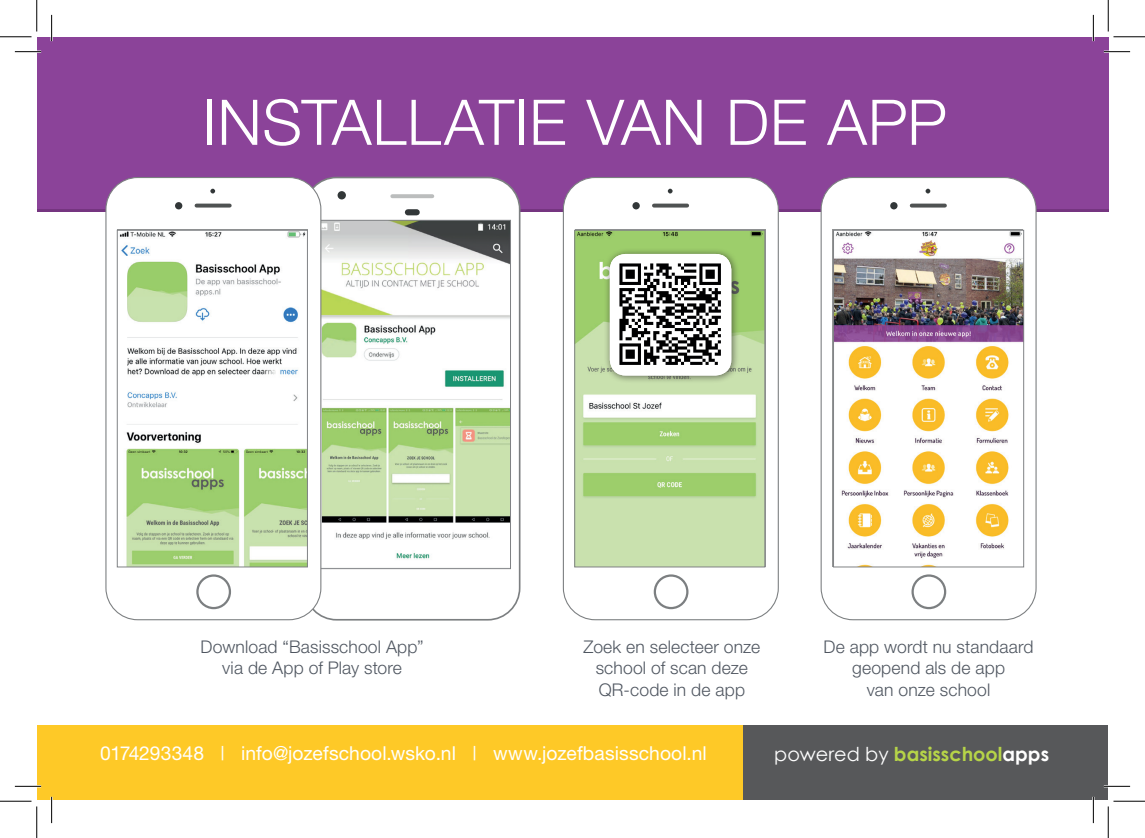
<style>
.page{position:relative;width:1145px;height:838px;background:#fff}
.page>*{position:absolute;margin:0;border:0;box-sizing:border-box;transform-origin:0 0}
.t1{font:300 63px "Helvetica Neue";letter-spacing:.01em;color:#fff}
.t2{font:19.25px "Helvetica Neue";letter-spacing:.005em;color:#fff}
.t3{font:700 19.25px "Century Gothic";color:#b6d448}
.t4{font:300 17.5px/21px "Helvetica Neue";letter-spacing:.01em;color:#4f5660;text-align:center}
.s1{font-weight:400;color:#fff}
.s2{color:#fff}
</style>
<div class="page">
<div style="left:37px;top:37px;width:1071px;height:173px;background:#8b4399"></div>
<div style="left:739px;top:725px;width:369px;height:74px;background:#57585a"></div>
<div style="left:37px;top:725px;width:705px;height:74px;background:#fec927"></div>
<hr style="left:37px;top:209px;width:1071px;height:3px;background:#753580">
<div style="left:305px;top:177px;width:215px;height:442px;background:#fff;border-radius:32px"></div>
<div style="left:304px;top:177px;width:216px;height:443px;border:2px solid #7c7f81;border-radius:32px"></div>
<svg style="left:392px;top:194px;width:40px;height:4px"></svg>
<div style="left:408px;top:209px;width:9px;height:6px;background:#323738"></div>
<div style="left:338px;top:191px;width:8px;height:8px;background:#323738;border-radius:50%"></div>
<img style="left:321px;top:222px;width:188px;height:345px">
<div style="left:314px;top:220px;width:197px;height:349px;border:1px solid #808285"></div>
<div style="left:563px;top:177px;width:215px;height:442px;background:#fff;border-radius:32px"></div>
<div style="left:563px;top:177px;width:216px;height:443px;border:1px solid #7c7f81;border-radius:32px"></div>
<div style="left:654px;top:574px;width:35px;height:35px;border:2px solid #7c7f81;border-radius:50%"></div>
<svg style="left:654px;top:203px;width:33px;height:4px"></svg>
<div style="left:632px;top:202px;width:8px;height:7px;background:#323738;border-radius:50%"></div>
<svg style="left:668px;top:189px;width:5px;height:4px"></svg>
<img style="left:576px;top:232px;width:187px;height:333px">
<div style="left:574px;top:230px;width:191px;height:337px;border:1px solid #808285"></div>
<div style="left:821px;top:177px;width:215px;height:442px;background:#fff;border-radius:32px"></div>
<div style="left:821px;top:177px;width:216px;height:443px;border:1px solid #7c7f81;border-radius:32px"></div>
<div style="left:911px;top:574px;width:35px;height:35px;border:2px solid #7c7f81;border-radius:50%"></div>
<svg style="left:912px;top:203px;width:33px;height:4px"></svg>
<div style="left:890px;top:202px;width:8px;height:7px;background:#323738;border-radius:50%"></div>
<svg style="left:926px;top:189px;width:4px;height:4px"></svg>
<img style="left:835px;top:232px;width:187px;height:333px">
<div style="left:833px;top:230px;width:191px;height:337px;border:1px solid #808285"></div>
<div style="left:604px;top:248px;width:136px;height:136px;background:#231f20;opacity:.6"></div>
<img style="left:610px;top:254px;width:121px;height:121px">
<div style="left:106px;top:177px;width:215px;height:442px;background:#fff;border-radius:32px"></div>
<div style="left:105px;top:177px;width:216px;height:443px;border:1px solid #7c7f81;border-radius:32px"></div>
<div style="left:196px;top:574px;width:35px;height:35px;border:2px solid #7c7f81;border-radius:50%"></div>
<svg style="left:197px;top:203px;width:33px;height:4px"></svg>
<div style="left:175px;top:202px;width:7px;height:7px;background:#323738;border-radius:50%"></div>
<svg style="left:210px;top:189px;width:5px;height:4px"></svg>
<img style="left:119px;top:232px;width:187px;height:333px">
<div style="left:117px;top:230px;width:191px;height:337px;border:1px solid #808285"></div>
<hr style="left:15px;top:51px;width:26px;height:2px;background:#fff">
<hr style="left:1104px;top:51px;width:26px;height:2px;background:#fff">
<hr style="left:15px;top:785px;width:26px;height:2px;background:#fff">
<hr style="left:1104px;top:785px;width:26px;height:2px;background:#fff">
<hr style="left:51px;top:15px;width:2px;height:26px;background:#fff">
<hr style="left:51px;top:796px;width:2px;height:27px;background:#fff">
<hr style="left:1092px;top:15px;width:2px;height:26px;background:#fff">
<hr style="left:1092px;top:796px;width:2px;height:27px;background:#fff">
<svg style="left:15px;top:51px;width:26px;height:1px"></svg>
<svg style="left:1104px;top:51px;width:26px;height:1px"></svg>
<svg style="left:15px;top:786px;width:26px;height:1px"></svg>
<svg style="left:1104px;top:786px;width:26px;height:1px"></svg>
<svg style="left:51px;top:15px;width:1px;height:26px"></svg>
<svg style="left:51px;top:796px;width:1px;height:27px"></svg>
<svg style="left:1093px;top:15px;width:1px;height:26px"></svg>
<svg style="left:1093px;top:796px;width:1px;height:27px"></svg>
<hr style="left:0;top:36px;width:32px;height:1px;background:#000">
<hr style="left:1113px;top:36px;width:32px;height:1px;background:#000">
<hr style="left:0;top:800px;width:32px;height:1px;background:#000">
<hr style="left:1113px;top:800px;width:32px;height:1px;background:#000">
<hr style="left:36px;top:0;width:1px;height:31px;background:#000">
<hr style="left:36px;top:806px;width:1px;height:31px;background:#000">
<hr style="left:1108px;top:0;width:1px;height:31px;background:#000">
<hr style="left:1108px;top:806px;width:1px;height:31px;background:#000">
<h1 class="t1" style="left:203px;top:84px;width:746px">INSTALLATIE VAN DE APP</h1>
<p class="t4" style="left:201px;top:636px;width:225px">Download “Basisschool App” via de App of Play store</p>
<p class="t4" style="left:584px;top:636px;width:178px">Zoek en selecteer onze school of scan deze<br>QR-code in de app</p>
<p class="t4" style="left:824px;top:636px;width:212px">De app wordt nu standaard geopend als de app<br>van onze school</p>
<p class="t2" style="left:100px;top:741px;width:608px">0174293348 | info@jozefschool.wsko.nl | www.jozefbasisschool.nl</p>
<p class="t3" style="left:774px;top:741px;width:276px"><span class="s1">powered by</span> basisschool<span class="s2">apps</span></p>
</div>
